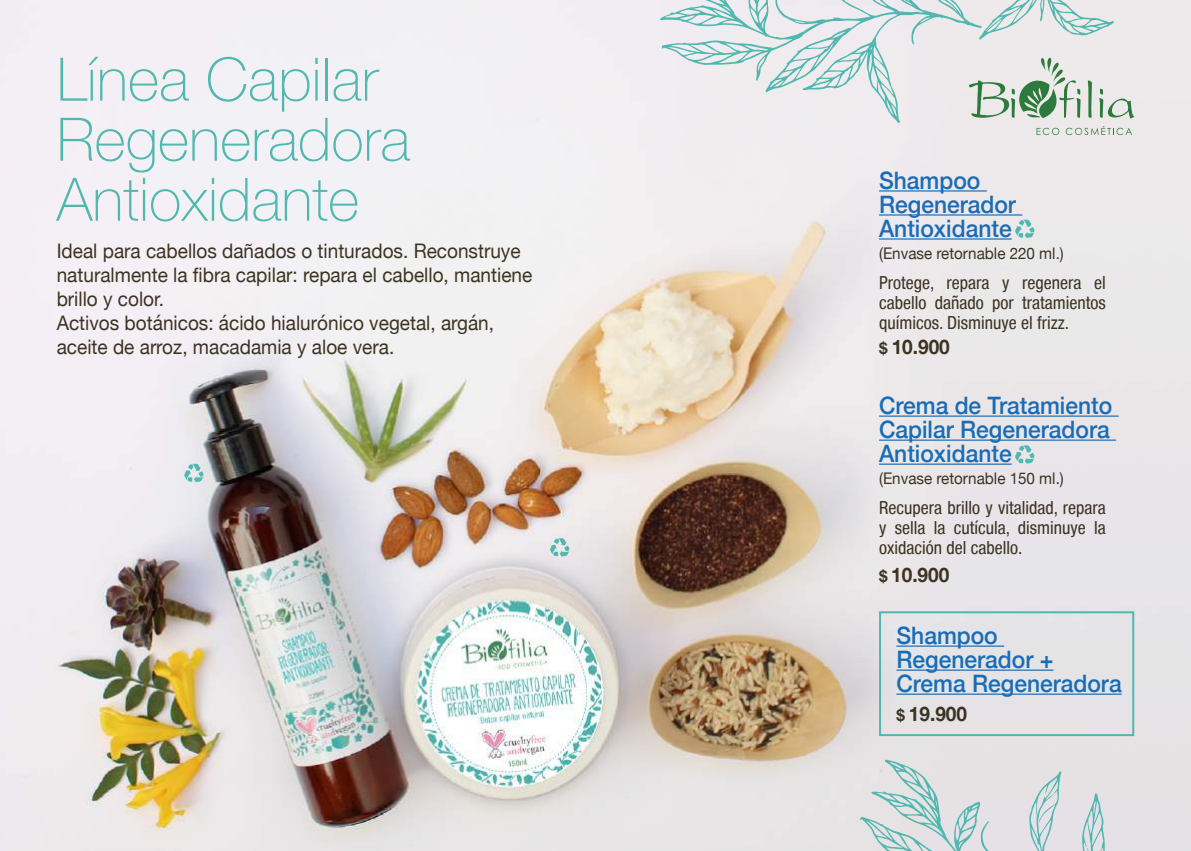
<style>
.page{position:relative;width:1191px;height:851px;background:#fff}
.page>*{position:absolute;margin:0;border:0;box-sizing:border-box;transform-origin:0 0}
.t1{font:100 60px/60px "Helvetica Neue LT Std";color:#51b8af}
.t2{font:500 24px/24px "Helvetica Neue";color:#196cb6;scale:.95 1}
.t3{font:20px/24px "Helvetica Neue";color:#3c3322;scale:.95 1}
.t4{font:700 20px "Helvetica Neue";color:#3c3322;scale:.95 1}
.t5{font:condensed 18px/20px "Helvetica Neue Condensed";color:#3c3322;text-align:justify}
.t6{font:16px "Helvetica Neue";color:#3c3322;scale:.95 1}
.s1{font-size:16px}
</style>
<div class="page">
<img style="left:0;top:0;width:1191px;height:850px">
<hr style="left:879px;top:190px;width:107px;height:1px;background:#196cb6">
<hr style="left:879px;top:214px;width:143px;height:1px;background:#196cb6">
<hr style="left:879px;top:238px;width:132px;height:1px;background:#196cb6">
<hr style="left:879px;top:415px;width:239px;height:1px;background:#196cb6">
<hr style="left:879px;top:439px;width:237px;height:1px;background:#196cb6">
<hr style="left:879px;top:463px;width:132px;height:1px;background:#196cb6">
<svg style="left:860px;top:759px;width:294px;height:91px;background:#d7dddf"></svg>
<svg style="left:657px;top:0;width:477px;height:135px;background:#d9e2e1"></svg>
<svg style="left:1014px;top:219px;width:21px;height:19px"></svg>
<svg style="left:184px;top:463px;width:20px;height:19px"></svg>
<svg style="left:550px;top:538px;width:20px;height:19px"></svg>
<svg style="left:1014px;top:445px;width:21px;height:19px"></svg>
<hr style="left:896px;top:645px;width:108px;height:1px;background:#196cb6">
<hr style="left:896px;top:669px;width:157px;height:1px;background:#196cb6">
<hr style="left:896px;top:693px;width:225px;height:1px;background:#196cb6">
<div style="left:879px;top:611px;width:255px;height:125px;border:2px solid #51b8af"></div>
<h1 class="t1" style="left:57px;top:49px;width:355px">Línea Capilar<br>Regeneradora<br>Antioxidante</h1>
<p class="t2" style="left:879px;top:167px;width:146px">Shampoo<br>Regenerador<br>Antioxidante</p>
<p class="t3" style="left:57px;top:240px;width:502px">Ideal para cabellos dañados o tinturados. Reconstruye naturalmente la fibra capilar: repara el cabello, mantiene brillo y color.<br>Activos botánicos: ácido hialurónico vegetal, argán, aceite de arroz, macadamia y aloe vera.</p>
<p class="t6" style="left:879px;top:241px;width:196px">(Envase retornable 220 ml.)</p>
<p class="t5" style="left:879px;top:272px;width:228px">Protege, repara y regenera el cabello dañado por tratamientos químicos. Disminuye el frizz.</p>
<p class="t4" style="left:879px;top:331px;width:76px"><span class="s1">$</span> 10.900</p>
<p class="t2" style="left:879px;top:392px;width:247px;text-align:justify">Crema de Tratamiento Capilar Regeneradora Antioxidante</p>
<p class="t6" style="left:879px;top:466px;width:196px">(Envase retornable 150 ml.)</p>
<p class="t5" style="left:879px;top:497px;width:228px">Recupera brillo y vitalidad, repara y sella la cutícula, disminuye la oxidación del cabello.</p>
<p class="t4" style="left:879px;top:558px;width:75px"><span class="s1">$</span> 10.900</p>
<p class="t2" style="left:896px;top:621px;width:238px">Shampoo<br>Regenerador +<br>Crema Regeneradora</p>
<p class="t4" style="left:896px;top:698px;width:76px"><span class="s1">$</span> 19.900</p>
</div>
